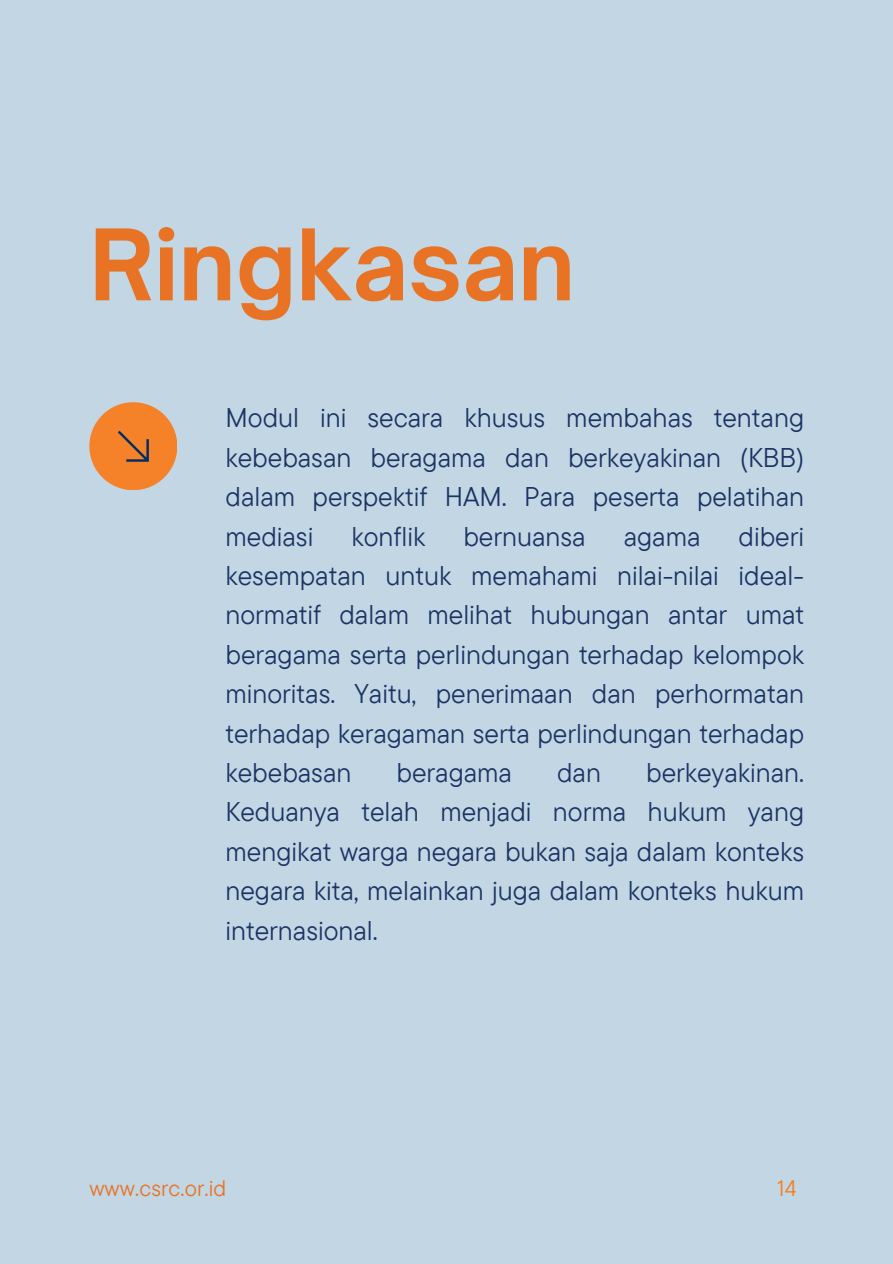
<style>
.page{position:relative;width:893px;height:1264px;background:#fff}
.page>*{position:absolute;margin:0;border:0;box-sizing:border-box;transform-origin:0 0}
.t1{font:700 94.2px "Open Sauce One";color:#e87324}
.t2{font:27px/39.3px "TT Commons Pro";color:#1b3463;text-align:justify}
.t3{font:22.35px "TT Commons Pro";letter-spacing:.01em;color:#e87324}
.t4{font:22.35px "TT Commons Pro";color:#f57f21}
</style>
<div class="page">
<div style="left:0;top:0;width:892px;height:1263px;background:#c3d6e4"></div>
<div style="left:89px;top:402px;width:88px;height:88px;background:#f58229;border-radius:50%"></div>
<svg style="left:118px;top:430px;width:31px;height:32px"></svg>
<h1 class="t1" style="left:89px;top:203px;width:487px">Ringkasan</h1>
<p class="t2" style="left:225px;top:398px;width:580px">Modul ini secara khusus membahas tentang kebebasan beragama dan berkeyakinan (KBB) dalam perspektif HAM. Para peserta pelatihan mediasi</p>
<p class="t2" style="left:351px;top:516px;width:75px">konflik</p>
<p class="t2" style="left:463px;top:516px;width:124px">bernuansa</p>
<p class="t2" style="left:623px;top:516px;width:78px">agama</p>
<p class="t2" style="left:225px;top:516px;width:580px;text-indent:513px">diberi kesempatan untuk memahami nilai-nilai ideal&shy;normatif dalam melihat hubungan antar umat beragama serta perlindungan terhadap kelompok minoritas. Yaitu, penerimaan dan perhormatan terhadap keragaman serta perlindungan terhadap kebebasan</p>
<p class="t2" style="left:225px;top:752px;width:580px;text-indent:420px">berkeyakinan.<br>Keduanya telah menjadi norma hukum yang mengikat warga negara bukan saja dalam konteks negara kita, melainkan juga dalam konteks hukum internasional.</p>
<p class="t2" style="left:396px;top:752px;width:117px">beragama</p>
<p class="t2" style="left:557px;top:752px;width:45px">dan</p>
<p class="t3" style="left:89px;top:1171px;width:138px">www.csrc.or.id</p>
<p class="t4" style="left:777px;top:1171px;width:21px">14</p>
</div>
